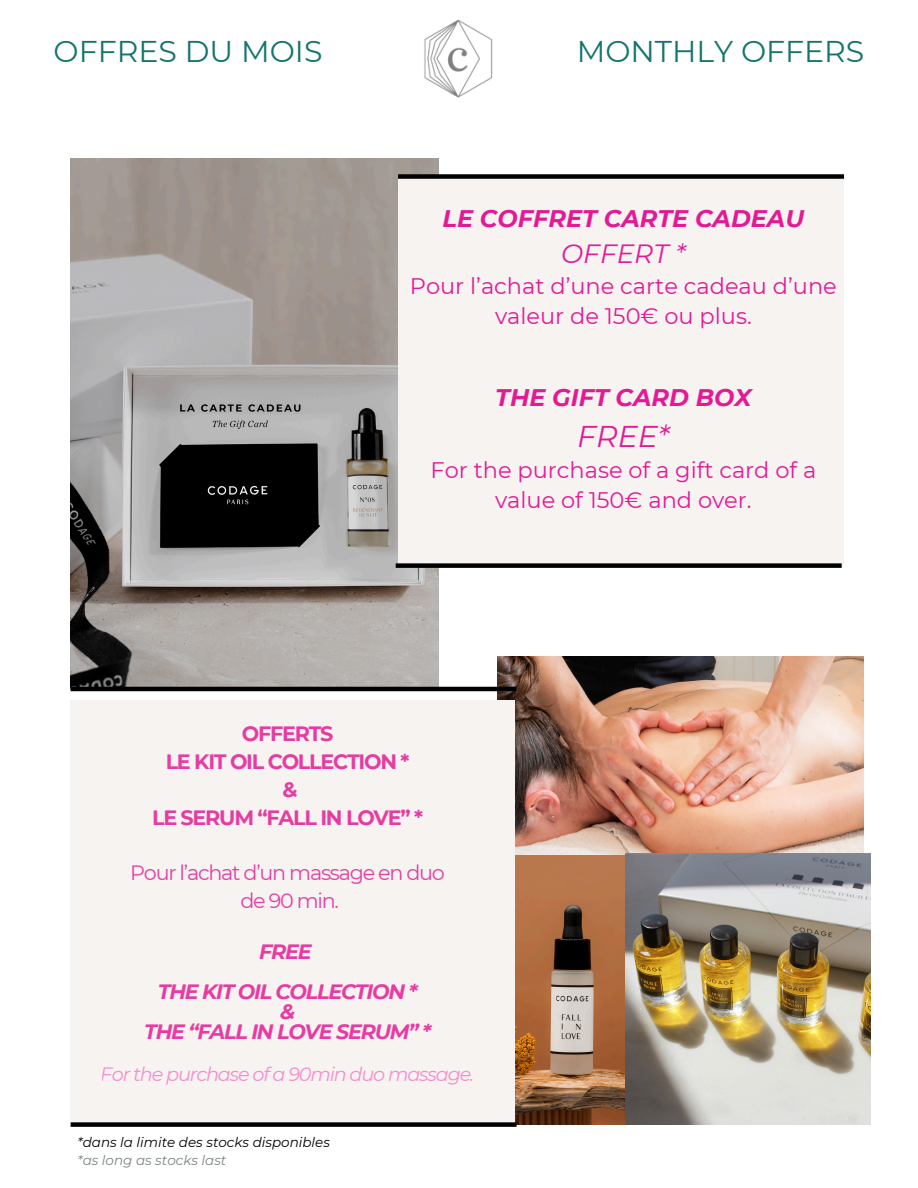
<style>
.page{position:relative;width:918px;height:1188px;background:#fff}
.page>*{position:absolute;margin:0;border:0;box-sizing:border-box;transform-origin:0 0}
.t1{font:30px "Montserrat";color:#14756c}
.t2{font:italic 30px "Montserrat";color:#e41994}
.t3{font:italic 26.4px "Montserrat";color:#e41994}
.t4{font:italic 700 24px "Montserrat";color:#e41994}
.t5{font:22.5px/30.3px "Montserrat";color:#e41994;text-align:center}
.t6{font:700 20.7px/27.8px "Montserrat";letter-spacing:-.06em;color:#e41994;text-align:center}
.t7{font:italic 700 20.7px/40px "Montserrat";letter-spacing:-.06em;color:#e41994;text-align:center}
.t8{font:20.7px/27.8px "Montserrat";letter-spacing:-.06em;color:#e41994;text-align:center}
.t9{font:italic 19.2px "Montserrat";letter-spacing:-.06em;color:#f779c5}
.t10{font:italic 13.5px "Montserrat";color:#000}
.t11{font:italic 13.5px "Montserrat";color:#7d8480}
</style>
<div class="page">
<img style="left:71px;top:159px;width:367px;height:528px">
<img style="left:515px;top:854px;width:356px;height:271px">
<img style="left:497px;top:656px;width:367px;height:198px">
<div style="left:71px;top:700px;width:444px;height:423px;background:#f6f3f1"></div>
<img style="left:424px;top:19px;width:69px;height:79px">
<div style="left:398px;top:177px;width:445px;height:389px;background:#f6f3f1"></div>
<div style="left:398px;top:174px;width:446px;height:5px;background:#000"></div>
<hr style="left:71px;top:687px;width:446px;height:4px;background:#000">
<div style="left:71px;top:1122px;width:446px;height:5px;background:#000"></div>
<div style="left:396px;top:563px;width:446px;height:5px;background:#000"></div>
<h1 class="t1" style="left:54px;top:33px;width:270px">OFFRES DU MOIS</h1>
<p class="t1" style="left:577px;top:33px;width:289px">MONTHLY OFFERS</p>
<h1 class="t4" style="left:443px;top:204px;width:363px">LE COFFRET CARTE CADEAU</h1>
<h1 class="t3" style="left:561px;top:238px;width:126px">OFFERT *</h1>
<h1 class="t5" style="left:410px;top:270px;width:428px">Pour l’achat d’une carte cadeau d’une valeur de 150€ ou plus.</h1>
<p class="t4" style="left:495px;top:383px;width:258px">THE GIFT CARD BOX</p>
<p class="t2" style="left:577px;top:418px;width:94px">FREE*</p>
<p class="t5" style="left:430px;top:455px;width:387px">For the purchase of a gift card of a value of 150€ and over.</p>
<p class="t6" style="left:152px;top:720px;width:273px">OFFERTS<br>LE KIT OIL COLLECTION *<br>&amp;<br>LE SERUM “FALL IN LOVE” *</p>
<p class="t8" style="left:130px;top:859px;width:316px">Pour l’achat d’un massage en duo de 90 min.</p>
<p class="t7" style="left:158px;top:932px;width:261px">FREE<br>THE KIT OIL COLLECTION *</p>
<p class="t7" style="left:144px;top:1002px;width:288px;line-height:20px">&amp;<br>THE “FALL IN LOVE SERUM” *</p>
<p class="t9" style="left:101px;top:1063px;width:375px">For the purchase of a 90min duo massage.</p>
<h3 class="t10" style="left:77px;top:1134px;width:254px">*dans la limite des stocks disponibles</h3>
<h3 class="t11" style="left:77px;top:1152px;width:150px">*as long as stocks last</h3>
</div>
